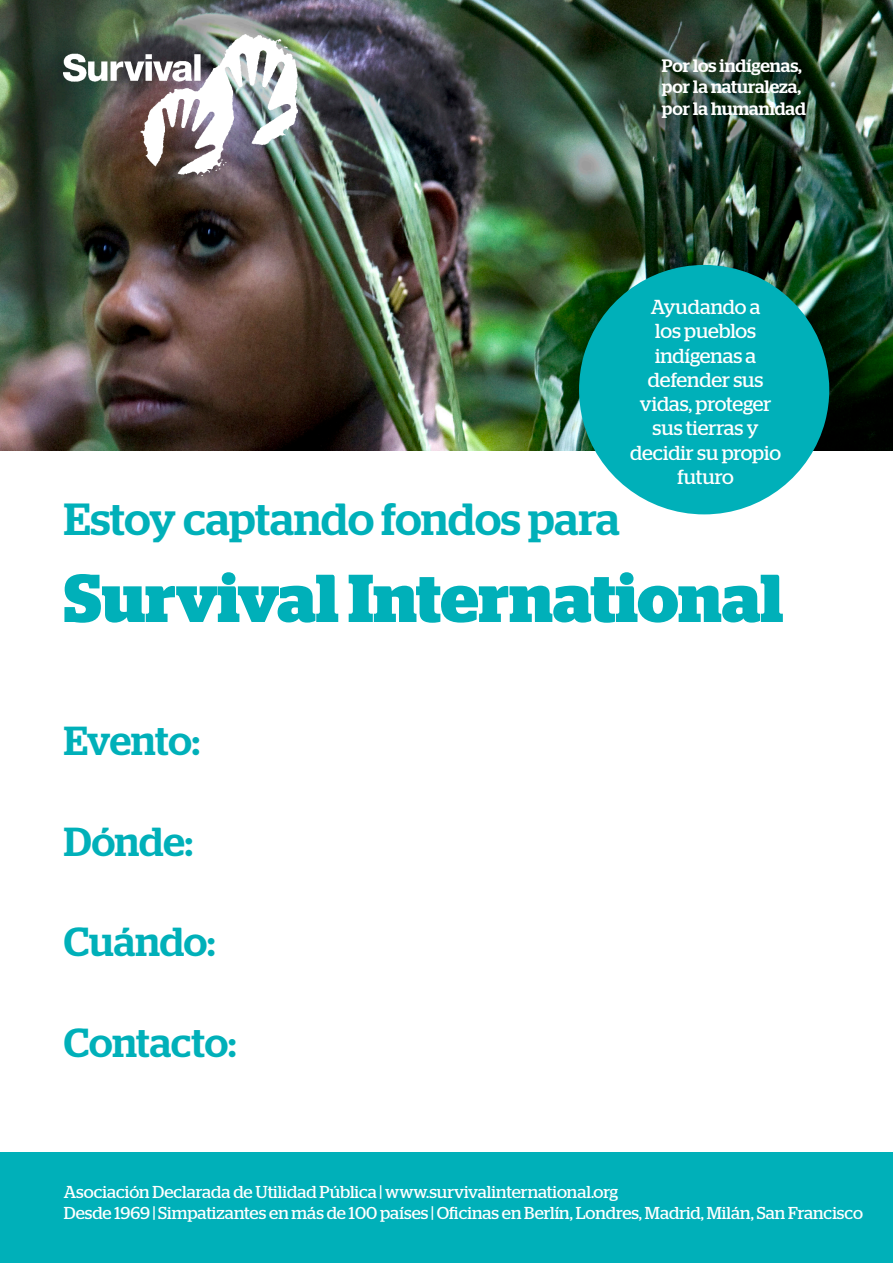
<style>
.page{position:relative;width:893px;height:1263px;background:#fff}
.page>*{position:absolute;margin:0;border:0;box-sizing:border-box;transform-origin:0 0}
.t1{font:700 67.5px "Stag";color:#00b0b9}
.t2{font:500 45px "Stag";letter-spacing:-.005em;color:#00b0b9}
.t3{font:500 40.5px "Stag";letter-spacing:-.005em;color:#00b0b9}
.t4{font:20.25px/24.3px "Stag";letter-spacing:-.005em;color:#fff;text-align:center}
.t5{font:500 18px "Stag";color:#fff}
.t6{font:17.25px/20.7px "Stag";color:#fff}
</style>
<div class="page">
<img style="left:0;top:0;width:893px;height:451px">
<div style="left:0;top:1153px;width:893px;height:110px;background:#00b0b9"></div>
<svg style="left:579px;top:265px;width:250px;height:249px;background:#1cacae"></svg>
<img style="left:64px;top:34px;width:234px;height:141px">
<p class="t5" style="left:662px;top:55px;width:141px">Por los indígenas,</p>
<p class="t5" style="left:662px;top:76px;width:141px">por la naturaleza,</p>
<p class="t5" style="left:662px;top:98px;width:146px">por la humanidad</p>
<p class="t2" style="left:64px;top:493px;width:557px">Estoy captando fondos para</p>
<p class="t4" style="left:630px;top:294px;width:152px">Ayudando a<br>los pueblos indígenas a defender sus vidas, proteger sus tierras y decidir su propio futuro</p>
<p class="t1" style="left:64px;top:559px;width:721px">Survival International</p>
<p class="t3" style="left:64px;top:717px;width:138px">Evento:</p>
<p class="t3" style="left:64px;top:818px;width:131px">Dónde:</p>
<p class="t3" style="left:64px;top:918px;width:153px">Cuándo:</p>
<p class="t3" style="left:64px;top:1018px;width:174px">Contacto:</p>
<p class="t6" style="left:64px;top:1181px;width:801px">Asociación Declarada de Utilidad Pública | www.survivalinternational.org<br>Desde 1969 | Simpatizantes en más de 100 países | Oficinas en Berlín, Londres, Madrid, Milán, San Francisco</p>
</div>
